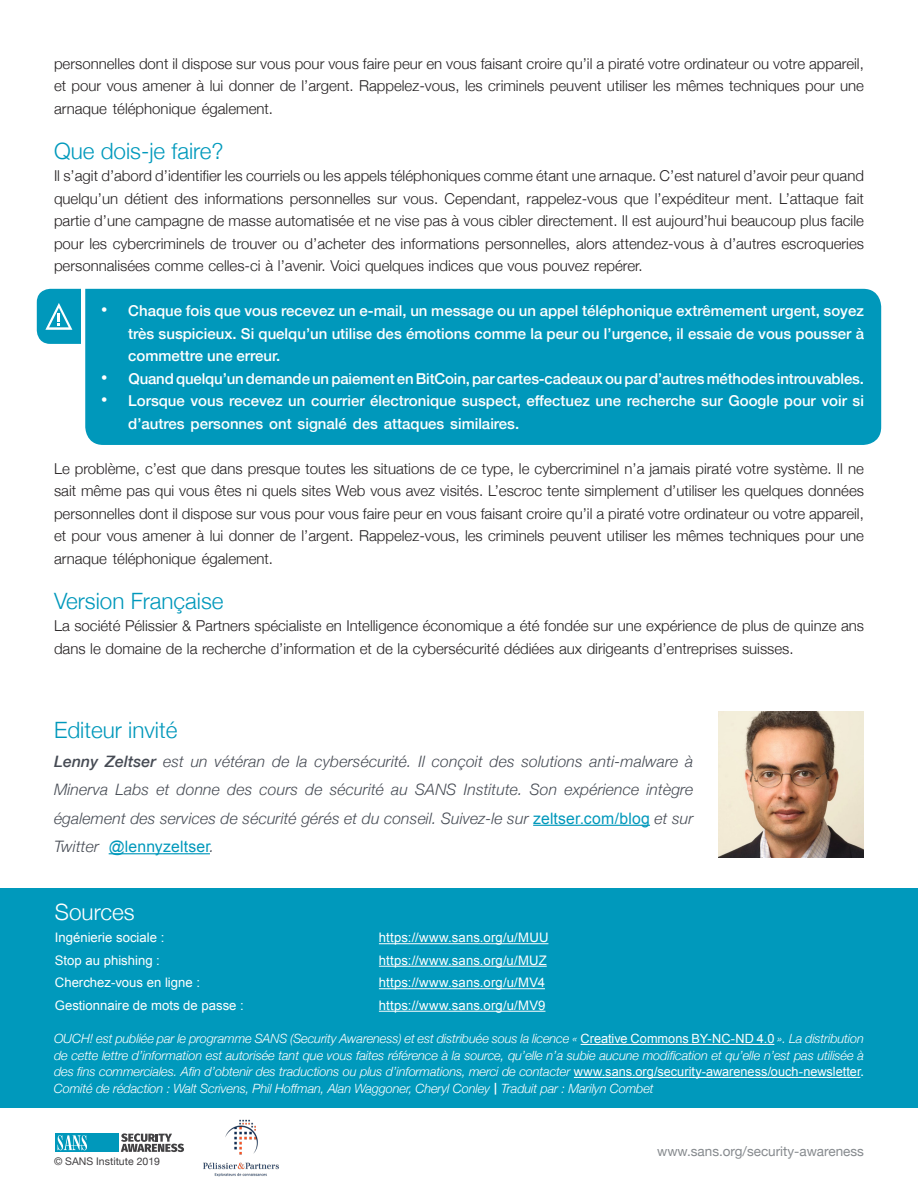
<style>
.page{position:relative;width:918px;height:1188px;background:#fff}
.page>*{position:absolute;margin:0;border:0;box-sizing:border-box;transform-origin:0 0}
.MainText{font:300 22.5px "Helvetica Neue";color:#0098bb}
.MainText-2{font:300 22.5px "Helvetica Neue";color:#0099bc}
.t1{font:300 22.5px "Helvetica Neue";color:#fff}
.t2{font:18px "Arial";color:#fff}
.MainText-3{font:italic 300 15.75px/28.5px "Helvetica Neue";letter-spacing:.01em;color:#464b54;text-align:right}
.MainText-4{font:15.75px "Arial";letter-spacing:.01em;color:#0098bb}
.MainText-5{font:300 15px/22.5px "Helvetica Neue";color:#231f20;text-align:justify}
.t3{font:500 15px/22.5px "Helvetica Neue";color:#fff}
.t4{font:13.5px "Helvetica Neue";color:#868a8e}
.t5{font:13.2px "Arial";color:#fff}
.t6{font:italic 300 12.75px/16.5px "Helvetica Neue";letter-spacing:-.01em;color:#fff;text-align:justify}
.t7{font:10.5px "Helvetica Neue";color:#413f41}
.s1{font-weight:500}
.s2{font-family:"Arial";font-weight:400;font-style:normal;color:#0098bb}
.s3{font-family:"Helvetica Neue";font-weight:300;font-style:italic;color:#464b54}
.s4{font-family:"Arial";font-weight:400;font-style:normal}
.s5{font-weight:400;font-style:normal}
.s6{font-family:"Gotham";font-weight:500;font-style:normal}
</style>
<div class="page">
<div style="left:85px;top:289px;width:796px;height:156px;background:#0098bb"></div>
<svg style="left:37px;top:289px;width:44px;height:55px"></svg>
<div style="left:0;top:889px;width:918px;height:219px;background:#0099bc"></div>
<hr style="left:379px;top:943px;width:169px;height:1px;background:#fff">
<hr style="left:379px;top:966px;width:168px;height:1px;background:#fff">
<hr style="left:379px;top:988px;width:166px;height:1px;background:#fff">
<hr style="left:379px;top:1011px;width:166px;height:1px;background:#fff">
<svg style="left:121px;top:1133px;width:63px;height:19px"></svg>
<div style="left:56px;top:1133px;width:63px;height:19px;background:#0098bb"></div>
<svg style="left:58px;top:1135px;width:29px;height:15px"></svg>
<hr style="left:581px;top:1044px;width:193px;height:1px;background:#fff">
<hr style="left:574px;top:1077px;width:286px;height:1px;background:#fff">
<img style="left:203px;top:1119px;width:76px;height:58px">
<hr style="left:533px;top:825px;width:117px;height:1px;background:#0098bb">
<hr style="left:109px;top:853px;width:101px;height:1px;background:#0098bb">
<img style="left:718px;top:711px;width:146px;height:146px">
<p class="MainText-5" style="left:54px;top:51px;width:812px">personnelles dont il dispose sur vous pour vous faire peur en vous faisant croire qu ai l’ piraté votre ordinateur ou votre appareil, et pour vous amener à lui donner de ’l argent. Rappelez-vous, les criminels peuvent utiliser les mêmes techniques pour une arnaque téléphonique également.</p>
<p class="MainText-2" style="left:54px;top:132px;width:171px">Que dois j e- faire?</p>
<p class="MainText-5" style="left:54px;top:163px;width:812px">’sI l agit ’d abord ’d identifier les courriels ou les appels téléphoniques comme étant une arnaque C. ’est naturel ’d avoir peur quand quelqu’un détient des informations personnelles sur vous. Cependant, rappelez-vous que ’l expéditeur ment ’L. attaque fait partie ’d une campagne de masse automatisée et ne vise pas à vous cibler directement Il. est aujourd’hui beaucoup plus facile pour les cybercriminels de trouver ou ’d acheter des informations personnelles, alors attendez-vous ’dà autres escroqueries personnalisées comme celles-ci ’là avenir. Voici quelques indices que vous pouvez repérer.</p>
<p class="t3" style="left:128px;top:298px;width:737px">Chaque fois que vous recevez un -e mail, un message ou un appel téléphonique extrêmement urgent, soyez</p>
<p class="t2" style="left:101px;top:298px;width:8px">•</p>
<p class="t2" style="left:101px;top:365px;width:8px">•</p>
<p class="t2" style="left:101px;top:388px;width:8px">•</p>
<p class="t3" style="left:128px;top:321px;width:737px">très suspicieux. Si quelqu’un utilise des émotions comme la peur ou ’l urgence il, essaie de vous pousser à commettre une erreur.</p>
<p class="t3" style="left:128px;top:366px;width:737px">Quandquelqu’undemandeunpaiementenBitCoin,parcartes-cadeauxoupard’autresméthodesintrouvables.</p>
<p class="t3" style="left:128px;top:388px;width:737px">Lorsque vous recevez un courrier électronique suspect, effectuez une recherche sur Google pour voir si</p>
<p class="t3" style="left:128px;top:411px;width:393px">d’autres personnes ont signalé des attaques similaires.</p>
<p class="MainText-5" style="left:54px;top:456px;width:812px">Le problème ’c, est que dans presque toutes les situations de ce type le, cybercriminel a’n jamais piraté votre système Il. ne sait même pas qui vous êtes ni quels sites Web vous avez visités ’L. escroc tente simplement ’d utiliser les quelques données personnelles dont il dispose sur vous pour vous faire peur en vous faisant croire qu ai l’ piraté votre ordinateur ou votre appareil, et pour vous amener à lui donner de ’l argent. Rappelez-vous, les criminels peuvent utiliser les mêmes techniques pour une arnaque téléphonique également.</p>
<p class="MainText" style="left:54px;top:582px;width:171px">Version Française</p>
<p class="MainText-5" style="left:54px;top:613px;width:812px">La société Pélissier &amp; Partners spécialiste en Intelligence économique a été fondée sur une expérience de plus de quinze ans dans le domaine de la recherche ’d information et de la cybersécurité dédiées aux dirigeants ’d entreprises suisses.</p>
<p class="MainText" style="left:54px;top:712px;width:125px">Editeur invité</p>
<p class="MainText-3" style="left:54px;top:746px;width:641px"><span class="s1">Lenny Zeltser</span> est un vétéran de la cybersécurité. Il conçoit des solutions anti-malware à intègre</p>
<p class="MainText-3" style="left:330px;top:774px;width:56px">sécurité</p>
<p class="MainText-3" style="left:415px;top:774px;width:43px">SANS</p>
<p class="MainText-3" style="left:530px;top:774px;width:29px">Son</p>
<p class="MainText-3" style="left:564px;top:774px;width:76px">expérience</p>
<p class="MainText-3" style="left:54px;top:774px;width:56px">Minerva</p>
<p class="MainText-3" style="left:54px;top:803px;width:641px">également des services de sécurité gérés et du conseil. Suivez l e- sur <span class="s2">zeltser.com/blog</span> et sur</p>
<p class="MainText-4" style="left:109px;top:836px;width:107px">@lennyzeltser<span class="s3">.</span></p>
<p class="MainText-3" style="left:116px;top:774px;width:35px">Labs</p>
<p class="MainText-3" style="left:177px;top:774px;width:45px">donne</p>
<p class="MainText-3" style="left:227px;top:774px;width:27px">des</p>
<p class="MainText-3" style="left:305px;top:774px;width:19px">de</p>
<p class="MainText-3" style="left:464px;top:774px;width:60px">Institute.</p>
<p class="MainText-3" style="left:156px;top:774px;width:14px">et</p>
<p class="MainText-3" style="left:260px;top:774px;width:40px">cours</p>
<p class="MainText-3" style="left:391px;top:774px;width:18px">au</p>
<p class="MainText-3" style="left:54px;top:831px;width:46px">Twitter</p>
<p class="t1" style="left:55px;top:894px;width:81px">Sources</p>
<p class="t5" style="left:55px;top:929px;width:111px">Ingénierie sociale :</p>
<p class="t5" style="left:379px;top:929px;width:171px">https://www.sans.org /u/ MUU</p>
<p class="t5" style="left:55px;top:952px;width:107px">Stop au phishing :</p>
<p class="t5" style="left:379px;top:952px;width:169px">https://www.sans.org /u/ MUZ</p>
<p class="t5" style="left:55px;top:974px;width:147px">Cherchez-vous en ligne :</p>
<p class="t5" style="left:379px;top:974px;width:168px">https://www.sans.org /u/ MV4</p>
<p class="t5" style="left:55px;top:997px;width:190px">Gestionnaire de mots de passe :</p>
<p class="t5" style="left:379px;top:997px;width:168px">https://www.sans.org /u/ MV9</p>
<p class="t6" style="left:54px;top:1029px;width:812px">OUCH! est publiée par le programme SANS (Security Awareness) et est distribuée sous la licence « <span class="s4">Creative Commons BY-NC-ND 4.0</span> .» La distribution de cette lettre ’d information est autorisée tant que vous faites référence laà source, qu’elle a’n subie aucune modification et qu’elle ’n est pas utilisée à des fins commerciales. Afin ’d obtenir des traductions ou plus ’d informations, merci de contacter <span class="s4">www.sans.org/security-awareness/ouch-newsletter</span><span class="s5">.<br></span>Comité de rédaction : Walt Scrivens, Phil Hoffman, Alan Waggoner, Cheryl Conley <span class="s6">|</span> Traduit par : Marilyn Combet</p>
<p class="t7" style="left:54px;top:1154px;width:108px">© SANS Institute 2019</p>
<p class="t4" style="left:657px;top:1142px;width:208px">www.sans.org/security-awareness</p>
</div>
